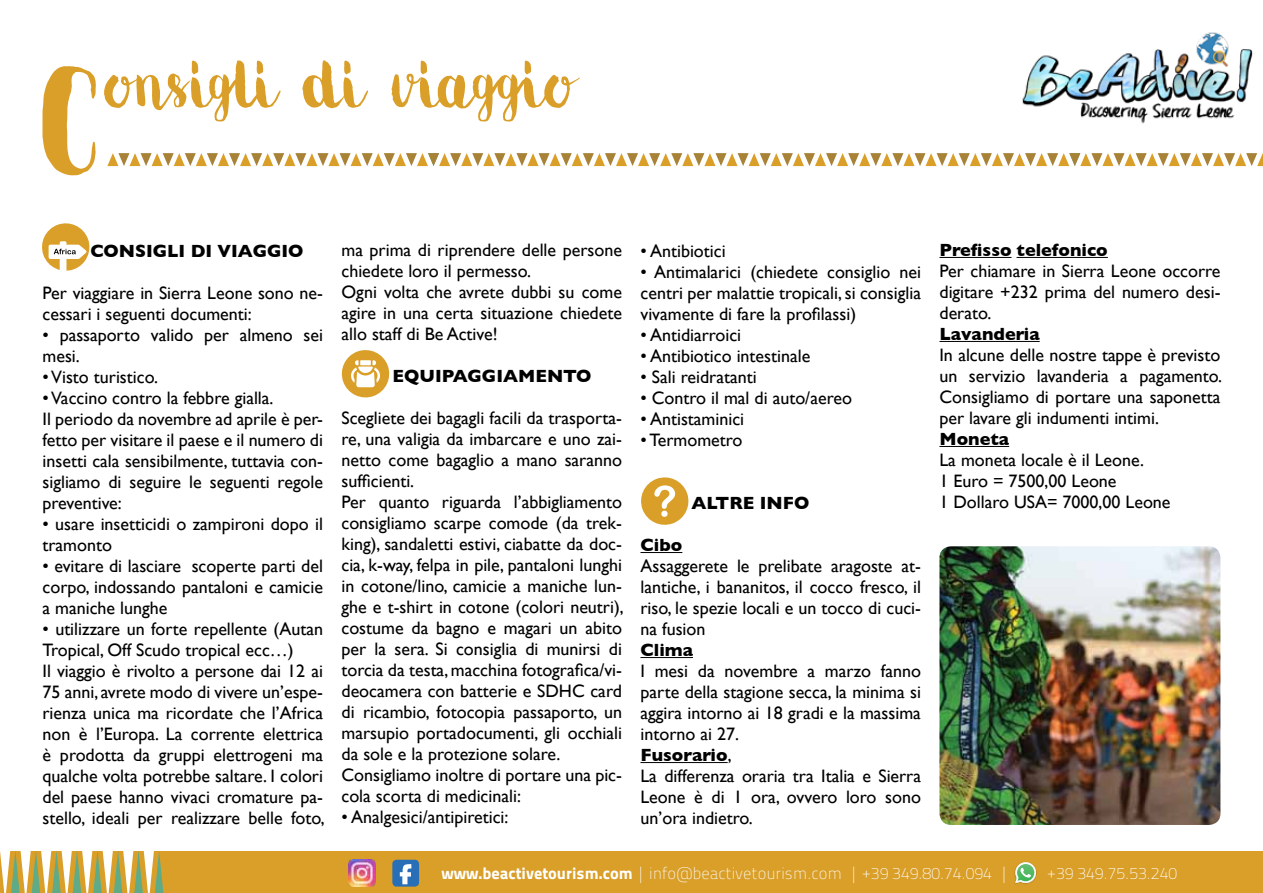
<style>
.page{position:relative;width:1263px;height:893px;background:#fff}
.page>*{position:absolute;margin:0;border:0;box-sizing:border-box;transform-origin:0 0}
.t1{font:183px "Movus Brush Pen";color:#da9f29}
.t2{font:75px "Movus Brush Pen";color:#da9f29}
.t3{font:18px/21px "Gill Sans";color:#000}
.t4{font:700 18px "Gill Sans";color:#000}
.t5{font:16.5px "Titillium Maps 29 L 1 wt";color:#fff}
.s1{font-weight:700}
.s2{font-family:"Titillium Maps 29 L 999 wt"}
</style>
<div class="page">
<div style="left:0;top:851px;width:1263px;height:42px;background:#da9f29"></div>
<svg style="left:0;top:851px;width:163px;height:42px"></svg>
<img style="left:349px;top:860px;width:26px;height:26px">
<svg style="left:392px;top:860px;width:27px;height:27px"></svg>
<img style="left:1014px;top:870px;width:23px;height:14px">
<svg style="left:1015px;top:862px;width:21px;height:21px"></svg>
<svg style="left:341px;top:350px;width:49px;height:48px"></svg>
<svg style="left:641px;top:477px;width:48px;height:48px"></svg>
<svg style="left:42px;top:223px;width:48px;height:48px"></svg>
<img style="left:1022px;top:32px;width:231px;height:92px">
<svg style="left:107px;top:153px;width:1156px;height:13px"></svg>
<hr style="left:640px;top:552px;width:42px;height:1px;background:#000">
<hr style="left:640px;top:657px;width:53px;height:1px;background:#000">
<hr style="left:640px;top:762px;width:88px;height:1px;background:#000">
<hr style="left:939px;top:257px;width:72px;height:1px;background:#000">
<hr style="left:1016px;top:257px;width:92px;height:1px;background:#000">
<hr style="left:939px;top:341px;width:101px;height:1px;background:#000">
<hr style="left:939px;top:446px;width:70px;height:1px;background:#000">
<img style="left:939px;top:546px;width:281px;height:279px">
<h1 class="t1" style="left:40px;top:41px;width:62px">C</h1>
<h2 class="t2" style="left:101px;top:52px;width:475px">onsigli di viaggio</h2>
<p class="t4" style="left:91px;top:240px;width:26px">consigli</p>
<p class="t4" style="left:191px;top:240px;width:54px">di viaggio</p>
<p class="t3" style="left:43px;top:282px;width:282px">Per viaggiare in Sierra Leone sono ne&shy;cessari i seguenti documenti:</p>
<p class="t3" style="left:43px;top:324px;width:282px">• passaporto valido per almeno sei mesi.</p>
<p class="t3" style="left:43px;top:366px;width:117px">• Visto turistico.</p>
<p class="t3" style="left:43px;top:387px;width:282px">• Vaccino contro la febbre gialla.<br>Il periodo da novembre ad aprile è per&shy;fetto per visitare il paese e il numero di insetti cala sensibilmente, tuttavia con&shy;sigliamo di seguire le seguenti regole preventive:</p>
<p class="t3" style="left:43px;top:513px;width:282px">• usare insetticidi o zampironi dopo il tramonto</p>
<p class="t3" style="left:43px;top:555px;width:282px;text-align:justify">• evitare di lasciare scoperte parti del corpo, indossando pantaloni e camicie a maniche lunghe</p>
<p class="t3" style="left:43px;top:618px;width:284px">• utilizzare un forte repellente (Autan Tropical, Off Scudo tropical ecc…)<br>Il viaggio è rivolto a persone dai 12 ai 75 anni, avrete modo di vivere un’espe&shy;rienza unica ma ricordate che l’Africa non è l’Europa. La corrente elettrica è prodotta da gruppi elettrogeni ma qualche volta potrebbe saltare. I colori del paese hanno vivaci cromature pa&shy;stello, ideali per realizzare belle foto,</p>
<p class="t3" style="left:341px;top:239px;width:282px">ma prima di riprendere delle persone chiedete loro il permesso.<br>Ogni volta che avrete dubbi su come agire in una certa situazione chiedete allo staff di Be Active!</p>
<p class="t4" style="left:392px;top:366px;width:56px">Equipaggia</p>
<p class="t4" style="left:518px;top:366px;width:71px">mento</p>
<p class="t3" style="left:341px;top:407px;width:284px">Scegliete dei bagagli facili da trasporta&shy;re, una valigia da imbarcare e uno zai&shy;netto come bagaglio a mano saranno sufficienti.<br>Per quanto riguarda l’abbigliamento consigliamo scarpe comode (da trek&shy;king), sandaletti estivi, ciabatte da doc&shy;cia, k-way, felpa in pile, pantaloni lunghi in cotone/lino, camicie a maniche lun&shy;ghe e t-shirt in cotone (colori neutri), costume da bagno e magari un abito per la sera. Si consiglia di munirsi di torcia da testa, macchina fotografica/vi&shy;deocamera con batterie e SDHC card di ricambio, fotocopia passaporto, un marsupio portadocumenti, gli occhiali da sole e la protezione solare.<br>Consigliamo inoltre di portare una pic&shy;cola scorta di medicinali:</p>
<p class="t3" style="left:341px;top:807px;width:168px">• Analgesici/antipiretici:</p>
<p class="t3" style="left:640px;top:240px;width:87px">• Antibiotici</p>
<p class="t3" style="left:640px;top:261px;width:282px;text-align:justify">• Antimalarici (chiedete consiglio nei centri per malattie tropicali, si consiglia vivamente di fare la profilassi)</p>
<p class="t3" style="left:640px;top:324px;width:102px">• Antidiarroici</p>
<p class="t3" style="left:640px;top:345px;width:171px">• Antibiotico intestinale</p>
<p class="t3" style="left:640px;top:366px;width:118px">• Sali reidratanti</p>
<p class="t3" style="left:640px;top:387px;width:213px">• Contro il mal di auto/aereo</p>
<p class="t3" style="left:640px;top:408px;width:105px">• Antistaminici</p>
<p class="t3" style="left:640px;top:429px;width:103px">• Termometro</p>
<p class="t4" style="left:691px;top:493px;width:38px">ALTRE</p>
<p class="t4" style="left:760px;top:493px;width:51px">INFO</p>
<p class="t4" style="left:640px;top:535px;width:43px">Cibo</p>
<p class="t3" style="left:640px;top:555px;width:282px;text-align:justify">Assaggerete le prelibate aragoste at&shy;lantiche, i bananitos, il cocco fresco, il riso, le spezie locali e un tocco di cuci&shy;na fusion</p>
<p class="t4" style="left:640px;top:640px;width:54px">Clima</p>
<p class="t3" style="left:640px;top:660px;width:282px">I mesi da novembre a marzo fanno parte della stagione secca, la minima si aggira intorno ai 18 gradi e la massima intorno ai 27.<br><span class="s1">Fusorario</span>,<br>La differenza oraria tra Italia e Sierra<br>Leone è di 1 ora, ovvero loro sono un’ora indietro.</p>
<p class="t4" style="left:939px;top:239px;width:170px">Prefisso telefonico</p>
<p class="t3" style="left:939px;top:260px;width:282px;text-align:justify">Per chiamare in Sierra Leone occorre digitare +232 prima del numero desi&shy;derato.</p>
<p class="t4" style="left:939px;top:323px;width:102px">Lavanderia</p>
<p class="t3" style="left:939px;top:344px;width:284px;text-align:justify">In alcune delle nostre tappe è previsto un servizio lavanderia a pagamento.<br>Consigliamo di portare una saponetta per lavare gli indumenti intimi.</p>
<p class="t4" style="left:939px;top:429px;width:71px">M oneta</p>
<p class="t3" style="left:939px;top:449px;width:233px">La moneta locale è il Leone.<br>1 Euro = 7500,00 Leone<br>1 Dollaro USA= 7000,00 Leone</p>
<p class="t5" style="left:441px;top:861px;width:569px"><span class="s2">www.beactivetourism.com</span> | info@beactivetourism.com | +39 349.80.74.094 |</p>
<p class="t5" style="left:1047px;top:861px;width:131px">+39 349.75.53.240</p>
</div>
